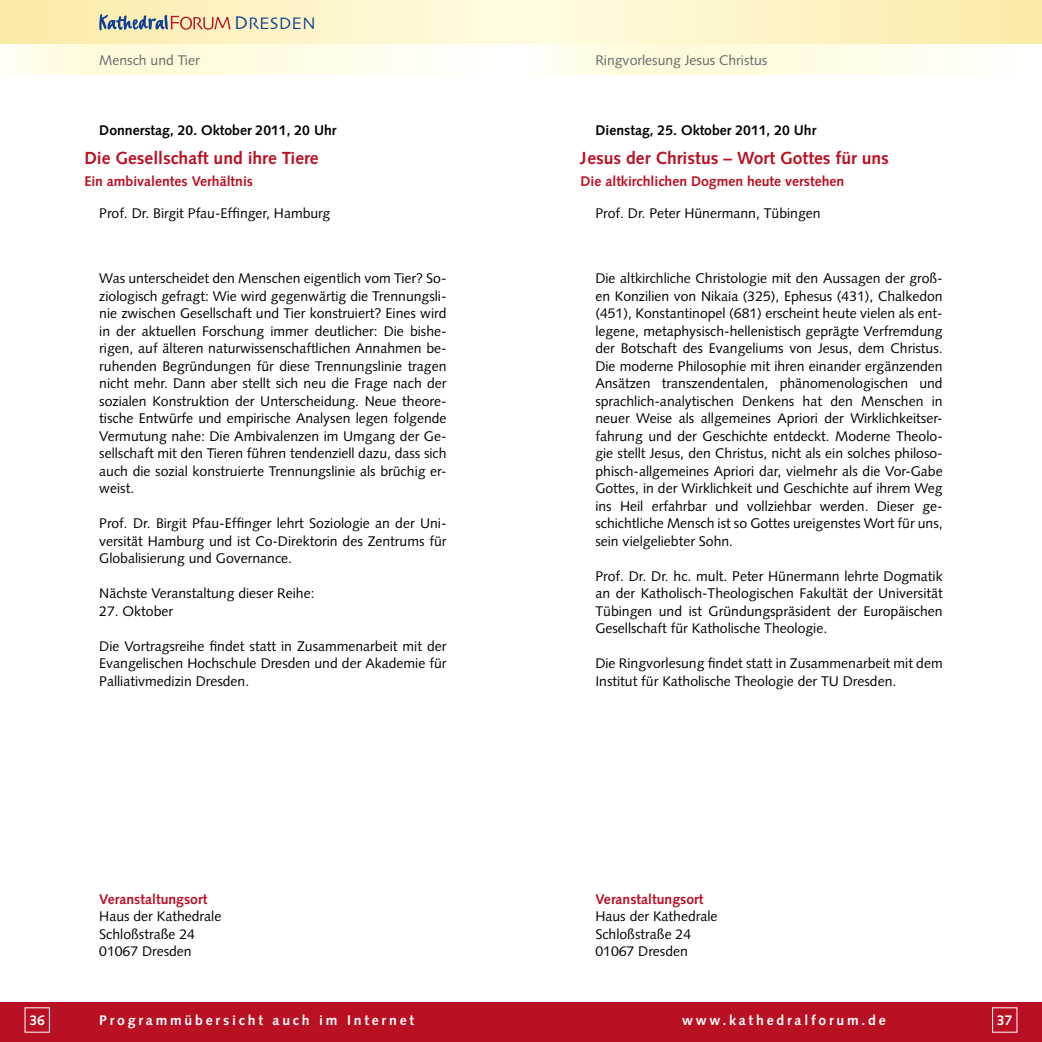
<style>
.page{position:relative;width:1042px;height:1042px;background:#fff}
.page>*{position:absolute;margin:0;border:0;box-sizing:border-box;transform-origin:0 0}
.t1{font:700 17.5px "Syntax";color:#b91023}
.t2{font:17.5px "Skia";color:#0e4096}
.t3{font:14px/17.5px "Syntax";color:#000;text-align:justify}
.t4{font:700 14px "Syntax";color:#b91023}
.t5{font:700 14px "Syntax";color:#000}
.t6{font:700 14px "Syntax";letter-spacing:.2em;color:#fff}
.t7{font:14px "Syntax";color:#68676c}
.s1{font-size:19.25px}
</style>
<div class="page">
<div style="left:521px;top:1002px;width:521px;height:40px;background:#b91023"></div>
<div style="left:0;top:1002px;width:521px;height:40px;background:#b91023"></div>
<div style="left:0;top:0;width:521px;height:45px;background:linear-gradient(to right,#faeba6,#fffce2)"></div>
<div style="left:521px;top:0;width:521px;height:45px;background:linear-gradient(to right,#fffce2,#faeba7)"></div>
<svg style="left:11px;top:45px;width:416px;height:29px;background:#fffce3"></svg>
<svg style="left:99px;top:14px;width:131px;height:17px;background:#c3b4a2"></svg>
<svg style="left:547px;top:45px;width:416px;height:29px;background:#fffce3"></svg>
<p class="t7" style="left:99px;top:52px;width:102px">Mensch und Tier</p>
<p class="t2" style="left:234px;top:13px;width:83px"><span class="s1">D</span>RESDEN</p>
<p class="t5" style="left:99px;top:122px;width:239px">Donnerstag, 20. Oktober 2011, 20 Uhr</p>
<p class="t1" style="left:84px;top:148px;width:236px">Die Gesellschaft und ihre Tiere</p>
<p class="t4" style="left:84px;top:173px;width:170px">Ein ambivalentes Verhältnis</p>
<p class="t3" style="left:99px;top:204px;width:233px">Prof. Dr. Birgit Pfau-Effinger, Hamburg</p>
<p class="t3" style="left:99px;top:270px;width:349px">Was unterscheidet den Menschen eigentlich vom Tier? So&shy;ziologisch gefragt: Wie wird gegenwärtig die Trennungsli&shy;nie zwischen Gesellschaft und Tier konstruiert? Eines wird in der aktuellen Forschung immer deutlicher: Die bishe&shy;rigen, auf älteren naturwissenschaftlichen Annahmen be&shy;ruhenden Begründungen für diese Trennungslinie tragen nicht mehr. Dann aber stellt sich neu die Frage nach der sozialen Konstruktion der Unterscheidung. Neue theore&shy;tische Entwürfe und empirische Analysen legen folgende Vermutung nahe: Die Ambivalenzen im Umgang der Ge&shy;sellschaft mit den Tieren führen tendenziell dazu, dass sich auch die sozial konstruierte Trennungslinie als brüchig er&shy;weist.</p>
<p class="t3" style="left:99px;top:515px;width:349px">Prof. Dr. Birgit Pfau-Effinger lehrt Soziologie an der Uni&shy;versität Hamburg und ist Co-Direktorin des Zentrums für Globalisierung und Governance.</p>
<p class="t3" style="left:99px;top:585px;width:217px">Nächste Veranstaltung dieser Reihe:</p>
<p class="t3" style="left:99px;top:602px;width:75px">27. Oktober</p>
<p class="t3" style="left:99px;top:637px;width:349px">Die Vortragsreihe findet statt in Zusammenarbeit mit der Evangelischen Hochschule Dresden und der Akademie für Palliativmedizin Dresden.</p>
<p class="t4" style="left:99px;top:891px;width:110px">Veranstaltungsort</p>
<p class="t3" style="left:99px;top:907px;width:124px;text-align:left">Haus der Kathedrale<br>Schloßstraße 24<br>01067 Dresden</p>
<p class="t7" style="left:595px;top:52px;width:173px">Ringvorlesung Jesus Christus</p>
<p class="t5" style="left:595px;top:122px;width:222px">Dienstag, 25. Oktober 2011, 20 Uhr</p>
<p class="t1" style="left:580px;top:148px;width:310px">Jesus der Christus – Wort Gottes für uns</p>
<p class="t4" style="left:580px;top:173px;width:265px">Die altkirchlichen Dogmen heute verstehen</p>
<p class="t3" style="left:595px;top:204px;width:227px">Prof. Dr. Peter Hünermann, Tübingen</p>
<p class="t3" style="left:595px;top:270px;width:349px">Die altkirchliche Christologie mit den Aussagen der groß&shy;en Konzilien von Nikaia (325), Ephesus (431), Chalkedon (451), Konstantinopel (681) erscheint heute vielen als ent&shy;legene, metaphysisch-hellenistisch geprägte Verfremdung der Botschaft des Evangeliums von Jesus, dem Christus.<br>Die moderne Philosophie mit ihren einander ergänzenden Ansätzen transzendentalen, phänomenologischen und sprachlich-analytischen Denkens hat den Menschen in neuer Weise als allgemeines Apriori der Wirklichkeitser&shy;fahrung und der Geschichte entdeckt. Moderne Theolo&shy;gie stellt Jesus, den Christus, nicht als ein solches philoso&shy;phisch-allgemeines Apriori dar, vielmehr als die Vor-Gabe Gottes, in der Wirklichkeit und Geschichte auf ihrem Weg ins Heil erfahrbar und vollziehbar werden. Dieser ge&shy;schichtliche Mensch ist so Gottes ureigenstes Wort für uns, sein vielgeliebter Sohn.</p>
<p class="t3" style="left:595px;top:567px;width:349px">Prof. Dr. Dr. hc. mult. Peter Hünermann lehrte Dogmatik an der Katholisch-Theologischen Fakultät der Universität Tübingen und ist Gründungspräsident der Europäischen Gesellschaft für Katholische Theologie.</p>
<p class="t3" style="left:595px;top:655px;width:349px">Die Ringvorlesung findet statt in Zusammenarbeit mit dem<br>Institut für Katholische Theologie der TU Dresden.</p>
<p class="t4" style="left:595px;top:891px;width:110px">Veranstaltungsort</p>
<p class="t3" style="left:595px;top:907px;width:124px;text-align:left">Haus der Kathedrale<br>Schloßstraße 24<br>01067 Dresden</p>
<p class="t6" style="left:29px;top:1012px;width:17px">36</p>
<p class="t6" style="left:99px;top:1012px;width:316px">Programmübersicht auch im Internet</p>
<p class="t6" style="left:682px;top:1012px;width:205px">www.kathedralforum.de</p>
<p class="t6" style="left:997px;top:1012px;width:17px">37</p>
</div>
